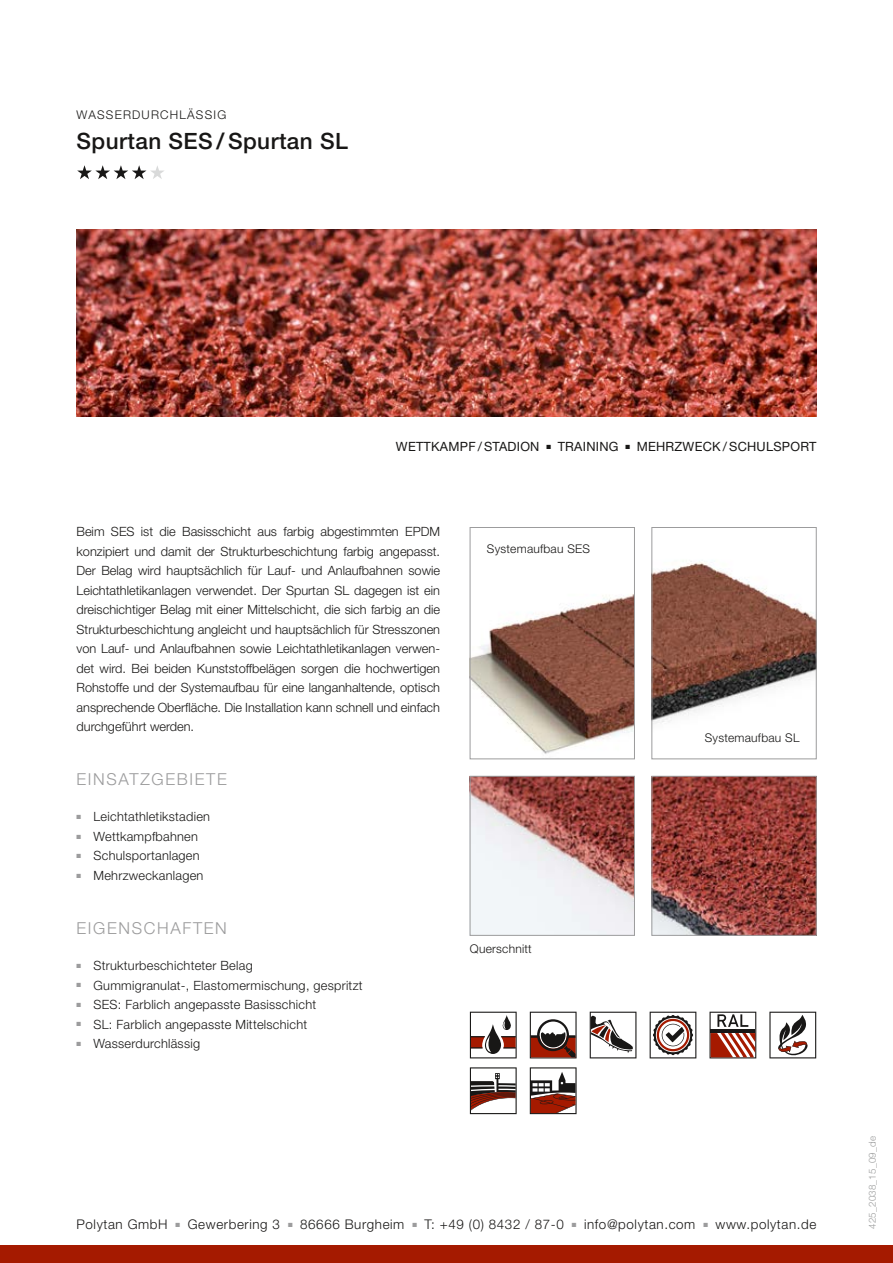
<style>
.page{position:relative;width:893px;height:1263px;background:#fff}
.page>*{position:absolute;margin:0;border:0;box-sizing:border-box;transform-origin:0 0}
.t1{font:500 22.5px "Helvetica Neue LT Std";letter-spacing:.02em;color:#181716}
.t2{font:300 16.5px "Helvetica Neue LT Std";letter-spacing:.1em;color:#9c9c9d}
.t3{font:300 13.35px "Helvetica Neue LT Std";letter-spacing:.045em;color:#181716}
.t4{font:300 12.75px/19.5px "Helvetica Neue LT Std";letter-spacing:.02em;color:#181716;text-align:justify}
.t5{font:12.75px "Helvetica Neue LT Std";letter-spacing:.02em;color:#181716}
.t6{font:300 12px "Helvetica Neue LT Std";letter-spacing:.02em;color:#181716}
.t7{font:300 12px "Helvetica Neue LT Std";letter-spacing:.1em;color:#181716}
.t8{font:300 9.75px "Helvetica Neue LT Std";letter-spacing:.02em;color:#9e9f9f}
</style>
<div class="page">
<div style="left:0;top:1246px;width:893px;height:17px;background:#a51a00"></div>
<img style="left:77px;top:230px;width:739px;height:187px">
<img style="left:472px;top:594px;width:161px;height:160px">
<div style="left:470px;top:527px;width:165px;height:232px;border:1px solid #9c9c9d"></div>
<img style="left:654px;top:561px;width:160px;height:163px">
<div style="left:652px;top:527px;width:164px;height:232px;border:1px solid #9c9c9d"></div>
<img style="left:654px;top:778px;width:160px;height:155px">
<div style="left:652px;top:776px;width:164px;height:159px;border:1px solid #9c9c9d"></div>
<img style="left:472px;top:778px;width:161px;height:155px">
<div style="left:470px;top:776px;width:165px;height:159px;border:1px solid #9c9c9d"></div>
<svg style="left:590px;top:1012px;width:46px;height:46px"></svg>
<svg style="left:470px;top:1012px;width:47px;height:46px"></svg>
<svg style="left:530px;top:1012px;width:47px;height:46px"></svg>
<svg style="left:470px;top:1067px;width:47px;height:47px"></svg>
<svg style="left:769px;top:1012px;width:47px;height:46px"></svg>
<svg style="left:650px;top:1012px;width:46px;height:46px"></svg>
<svg style="left:709px;top:1012px;width:47px;height:46px"></svg>
<svg style="left:530px;top:1067px;width:47px;height:47px"></svg>
<svg style="left:77px;top:165px;width:87px;height:14px"></svg>
<p class="t7" style="left:77px;top:108px;width:151px">WASSERDURCHLÄSSIG</p>
<h1 class="t1" style="left:77px;top:128px;width:273px">Spurtan SES / Spurtan SL</h1>
<p class="t5" style="left:396px;top:439px;width:422px">WETTKAMPF / STADION ■ TRAINING ■ MEHRZWECK/ SCHULSPORT</p>
<p class="t4" style="left:77px;top:522px;width:365px">Beim SES ist die Basisschicht aus farbig abgestimmten EPDM konzipiert und damit der Strukturbeschichtung farbig angepasst.<br>Der Belag wird hauptsächlich für Lauf- und Anlaufbahnen sowie Leichtathletikanlagen verwendet. Der Spurtan SL dagegen ist ein dreischichtiger Belag mit einer Mittelschicht, die sich farbig an die Strukturbeschichtung angleicht und hauptsächlich für Stresszonen von Lauf- und Anlaufbahnen sowie Leichtathletikanlagen verwen&shy;det wird. Bei beiden Kunststoffbelägen sorgen die hochwertigen Rohstoffe und der Systemaufbau für eine langanhaltende, optisch ansprechende Oberfläche. Die Installation kann schnell und einfach durchgeführt werden.</p>
<p class="t2" style="left:77px;top:769px;width:152px">EINSATZGEBIETE</p>
<p class="t4" style="left:77px;top:807px;width:135px"><sup>■</sup> Leichtathletikstadien</p>
<p class="t4" style="left:77px;top:826px;width:123px"><sup>■</sup> Wettkampfbahnen</p>
<p class="t4" style="left:77px;top:846px;width:125px"><sup>■</sup> Schulsportanlagen</p>
<p class="t4" style="left:77px;top:865px;width:128px"><sup>■</sup> Mehrzweckanlagen</p>
<p class="t2" style="left:77px;top:917px;width:152px">EIGENSCHAFTEN</p>
<p class="t4" style="left:77px;top:955px;width:178px"><sup>■</sup> Strukturbeschichteter Belag</p>
<p class="t4" style="left:77px;top:975px;width:288px"><sup>■</sup> Gummigranulat-, Elastomermischung, gespritzt</p>
<p class="t4" style="left:77px;top:994px;width:241px"><sup>■</sup> SES: Farblich angepasste Basisschicht</p>
<p class="t4" style="left:77px;top:1014px;width:232px"><sup>■</sup> SL: Farblich angepasste Mittelschicht</p>
<p class="t4" style="left:77px;top:1033px;width:125px"><sup>■</sup> Wasserdurchlässig</p>
<p class="t6" style="left:487px;top:541px;width:105px">Systemaufbau SES</p>
<p class="t6" style="left:470px;top:941px;width:63px">Querschnitt</p>
<p class="t6" style="left:705px;top:730px;width:96px">Systemaufbau SL</p>
<p class="t3" style="left:77px;top:1216px;width:93px">Polytan GmbH</p>
<p class="t3" style="left:176px;top:1216px;width:106px"><sup>■</sup> Gewerbering 3</p>
<p class="t3" style="left:288px;top:1216px;width:118px"><sup>■</sup> 86666 Burgheim</p>
<p class="t3" style="left:412px;top:1216px;width:153px"><sup>■</sup> T: +49 (0) 8432 / 87-0</p>
<p class="t3" style="left:572px;top:1216px;width:125px"><sup>■</sup> info@polytan.com</p>
<p class="t3" style="left:703px;top:1216px;width:114px"><sup>■</sup> www.polytan.de</p>
<p class="t8" style="left:866px;top:1229px;width:94px;rotate:-90deg">425_2038_15_09_de</p>
</div>
